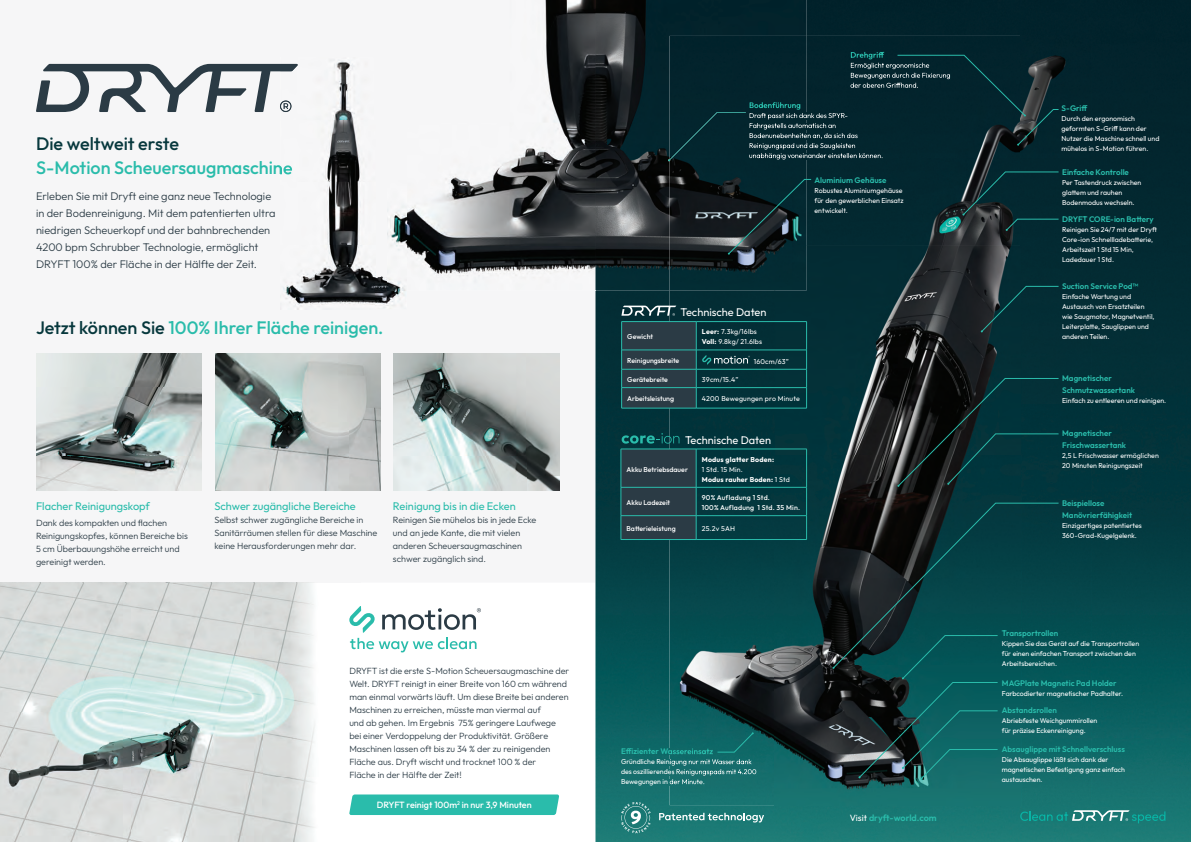
<style>
.page{position:relative;width:1191px;height:842px;background:#fff}
.page>*{position:absolute;margin:0;border:0;box-sizing:border-box;transform-origin:0 0}
.t1{font:500 18px "Outfit";color:#2abcab}
.t2{font:500 18px "Outfit";color:#07383d}
.t3{font:300 11px/17px "Outfit";color:#2b3b45}
.t4{font:11px "Outfit";color:#2abcab}
.t5{font:11px "Outfit";color:#fff}
.t6{font:300 9px/13px "Outfit";color:#2b3b45}
.t7{font:500 9px "Outfit";color:#fff}
.t8{font:600 9px "Outfit";letter-spacing:-.01em;color:#2abcab}
.t9{font:600 8px/12px "Outfit";color:#2abcab}
.t10{font:7px/10px "Outfit";color:#fff}
.t11{font:500 7px "Outfit";color:#fff}
.t12{font:7px/10px "Outfit";letter-spacing:.025em;color:#fff}
.t13{font:700 7px/10px "Outfit";letter-spacing:.025em;color:#fff}
.t14{font:500 7px/10px "Outfit";letter-spacing:.025em;color:#fff}
.s1{color:#07383d}
.s2{font-weight:700}
.s3{font-weight:400}
.s4{font-weight:400;color:#fff}
</style>
<div class="page">
<div style="left:36px;top:161px;width:244px;height:17px;background:#f6f6f7"></div>
<img style="left:595px;top:0;width:596px;height:842px">
<img style="left:406px;top:0;width:400px;height:290px">
<img style="left:0;top:582px;width:315px;height:260px">
<img style="left:36px;top:354px;width:166px;height:137px">
<img style="left:215px;top:354px;width:166px;height:137px">
<img style="left:393px;top:354px;width:166px;height:137px">
<img style="left:280px;top:57px;width:95px;height:252px">
<img style="left:375px;top:197px;width:8px;height:80px">
<img style="left:375px;top:277px;width:31px;height:32px">
<img style="left:280px;top:161px;width:12px;height:17px">
<svg style="left:36px;top:64px;width:262px;height:48px"></svg>
<img style="left:387px;top:193px;width:19px;height:97px">
<img style="left:806px;top:36px;width:215px;height:209px">
<img style="left:1021px;top:36px;width:70px;height:769px">
<img style="left:775px;top:245px;width:246px;height:560px">
<img style="left:669px;top:290px;width:106px;height:515px">
<img style="left:669px;top:36px;width:137px;height:254px">
<img style="left:669px;top:748px;width:44px;height:6px">
<img style="left:669px;top:759px;width:82px;height:6px">
<img style="left:669px;top:769px;width:87px;height:6px">
<img style="left:669px;top:779px;width:35px;height:6px">
<img style="left:749px;top:102px;width:51px;height:8px">
<img style="left:806px;top:113px;width:41px;height:6px">
<img style="left:749px;top:113px;width:57px;height:6px">
<img style="left:806px;top:123px;width:30px;height:6px">
<img style="left:749px;top:123px;width:57px;height:6px">
<img style="left:806px;top:133px;width:52px;height:6px">
<img style="left:749px;top:133px;width:57px;height:6px">
<img style="left:806px;top:143px;width:49px;height:6px">
<img style="left:749px;top:143px;width:57px;height:6px">
<img style="left:806px;top:153px;width:76px;height:6px">
<img style="left:749px;top:153px;width:57px;height:6px">
<img style="left:851px;top:52px;width:33px;height:7px">
<img style="left:851px;top:63px;width:46px;height:6px">
<img style="left:851px;top:73px;width:46px;height:6px">
<img style="left:850px;top:83px;width:47px;height:5px">
<div style="left:668px;top:112px;width:78px;height:49px;background:#03252e"></div>
<svg style="left:897px;top:55px;width:162px;height:91px;background:#0d2b32"></svg>
<svg style="left:962px;top:171px;width:97px;height:60px;background:#133035"></svg>
<svg style="left:980px;top:286px;width:79px;height:46px;background:#0e3238"></svg>
<div style="left:349px;top:794px;width:210px;height:21px;background:#2abcab"></div>
<svg style="left:349px;top:606px;width:132px;height:46px"></svg>
<svg style="left:832px;top:503px;width:227px;height:277px;background:#0f4143"></svg>
<svg style="left:717px;top:732px;width:36px;height:21px"></svg>
<svg style="left:897px;top:378px;width:162px;height:109px;background:#0f2c2f"></svg>
<svg style="left:728px;top:179px;width:83px;height:76px;background:#172d33"></svg>
<svg style="left:621px;top:306px;width:55px;height:10px"></svg>
<hr style="left:621px;top:321px;width:75px;height:1px;background:#2abcab">
<hr style="left:621px;top:408px;width:75px;height:1px;background:#2abcab">
<hr style="left:696px;top:321px;width:110px;height:1px;background:#2abcab">
<svg style="left:806px;top:322px;width:1px;height:86px"></svg>
<hr style="left:696px;top:350px;width:110px;height:1px;background:#2abcab">
<hr style="left:696px;top:369px;width:110px;height:1px;background:#2abcab">
<hr style="left:696px;top:387px;width:110px;height:1px;background:#2abcab">
<hr style="left:696px;top:408px;width:110px;height:1px;background:#2abcab">
<svg style="left:621px;top:322px;width:129px;height:86px;background:#1c3f46"></svg>
<svg style="left:621px;top:802px;width:29px;height:31px"></svg>
<svg style="left:659px;top:813px;width:105px;height:9px"></svg>
<svg style="left:1020px;top:810px;width:145px;height:13px;background:#328f8a"></svg>
<hr style="left:621px;top:539px;width:75px;height:1px;background:#2abcab">
<hr style="left:696px;top:449px;width:110px;height:1px;background:#2abcab">
<hr style="left:806px;top:449px;width:1px;height:38px;background:#2abcab">
<svg style="left:806px;top:487px;width:1px;height:52px"></svg>
<hr style="left:696px;top:487px;width:110px;height:1px;background:#2abcab">
<hr style="left:696px;top:515px;width:110px;height:1px;background:#2abcab">
<hr style="left:696px;top:539px;width:110px;height:1px;background:#2abcab">
<svg style="left:621px;top:433px;width:76px;height:106px;background:#25434a"></svg>
<h1 class="t2" style="left:36px;top:132px;width:144px">Die weltweit erste</h1>
<h1 class="t1" style="left:36px;top:156px;width:258px">S-Motion Scheuersaugmaschine</h1>
<h2 class="t3" style="left:36px;top:188px;width:241px">Erleben Sie mit Dryft eine ganz neue Technologie in der Bodenreinigung. Mit dem patentierten ultra niedrigen Scheuerkopf und der bahnbrechenden 4200 bpm Schrubber Technologie, ermöglicht DRYFT 100% der Fläche in der Hälfte der Zeit.</h2>
<h1 class="t1" style="left:36px;top:316px;width:349px"><span class="s1">Jetzt können Sie</span> 100% Ihrer Fläche reinigen.</h1>
<h2 class="t4" style="left:36px;top:499px;width:115px">Flacher Reinigungskopf</h2>
<p class="t6" style="left:36px;top:517px;width:153px">Dank des kompakten und flachen<br>Reinigungskopfes, können Bereiche bis<br>5 cm Überbauungshöhe erreicht und gereinigt werden.</p>
<h2 class="t4" style="left:214px;top:499px;width:143px">Schwer zugängliche Bereiche</h2>
<p class="t6" style="left:214px;top:514px;width:164px">Selbst schwer zugängliche Bereiche in<br>Sanitärräumen stellen für diese Maschine keine Herausforderungen mehr dar.</p>
<h2 class="t4" style="left:393px;top:499px;width:124px">Reinigung bis in die Ecken</h2>
<p class="t6" style="left:393px;top:514px;width:145px">Reinigen Sie mühelos bis in jede Ecke und an jede Kante, die mit vielen anderen Scheuersaugmaschinen schwer zugänglich sind.</p>
<p class="t6" style="left:349px;top:665px;width:221px">DRYFT ist die erste S-Motion Scheuersaugmaschine der Welt. DRYFT reinigt in einer Breite von 160 cm während man einmal vorwärts läuft. Um diese Breite bei anderen Maschinen zu erreichen, müsste man viermal auf<br>und ab gehen. Im Ergebnis 75% geringere Laufwege bei einer Verdoppelung der Produktivität. Größere Maschinen lassen oft bis zu 34 % der zu reinigenden Fläche aus. Dryft wischt und trocknet 100 % der<br>Fläche in der Hälfte der Zeit!</p>
<p class="t7" style="left:377px;top:799px;width:157px">DRYFT reinigt 100m<sup>2</sup> in nur 3,9 Minuten</p>
<p class="t9" style="left:814px;top:174px;width:73px">Aluminium Gehäuse</p>
<p class="t10" style="left:814px;top:185px;width:91px">Robustes Aluminiumgehäuse für den gewerblichen Einsatz entwickelt.</p>
<h2 class="t5" style="left:680px;top:305px;width:87px">Technische Daten</h2>
<p class="t11" style="left:627px;top:332px;width:27px">Gewicht</p>
<p class="t12" style="left:702px;top:327px;width:62px"><span class="s2">Leer:</span> 7.3kg/16lbs<br><span class="s2">Voll:</span> 9.8kg/ 21.6lbs</p>
<p class="t11" style="left:627px;top:356px;width:54px">Reinigungsbreite</p>
<p class="t10" style="left:753px;top:356px;width:37px">160cm/63”</p>
<p class="t11" style="left:627px;top:375px;width:42px">Gerätebreite</p>
<p class="t10" style="left:702px;top:375px;width:38px">39cm/15.4”</p>
<p class="t11" style="left:627px;top:394px;width:48px">Arbeitsleistung</p>
<p class="t12" style="left:702px;top:394px;width:99px">4200 Bewegungen pro Minute</p>
<h2 class="t5" style="left:685px;top:433px;width:87px">Technische Daten</h2>
<p class="t11" style="left:626px;top:465px;width:63px">Akku Betriebsdauer</p>
<p class="t13" style="left:702px;top:454px;width:74px">Modus glatter Boden:</p>
<p class="t13" style="left:702px;top:464px;width:90px"><span class="s3">1 Std. 15 Min.<br></span>Modus rauher Boden: <span class="s3">1 Std</span></p>
<p class="t11" style="left:626px;top:498px;width:45px">Akku Ladezeit</p>
<p class="t14" style="left:702px;top:493px;width:100px">90% Aufladung 1 Std.<br>100% Aufladung 1 Std. 35 Min.</p>
<p class="t11" style="left:626px;top:524px;width:51px">Batterieleistung</p>
<p class="t10" style="left:702px;top:524px;width:35px">25.2v 5AH</p>
<p class="t9" style="left:621px;top:746px;width:93px">Effizienter Wassereinsatz</p>
<p class="t10" style="left:621px;top:777px;width:85px">Bewegungen in der Minute.</p>
<p class="t8" style="left:849px;top:812px;width:88px"><span class="s4">Visit</span> dryft-world.com</p>
<p class="t9" style="left:1061px;top:103px;width:28px">S-Griff</p>
<p class="t10" style="left:1061px;top:114px;width:99px">Durch den ergonomisch geformten S-Griff kann der<br>Nutzer die Maschine schnell und mühelos in S-Motion führen.</p>
<p class="t9" style="left:1062px;top:166px;width:68px">Einfache Kontrolle</p>
<p class="t10" style="left:1062px;top:177px;width:81px">Per Tastendruck zwischen glattem und rauhen<br>Bodenmodus wechseln.</p>
<p class="t9" style="left:1062px;top:213px;width:93px">DRYFT CORE-ion Battery</p>
<p class="t10" style="left:1062px;top:225px;width:96px">Reinigen Sie 24/7 mit der Dryft<br>Core-ion Schnellladebatterie,<br>Arbeitszeit 1 Std 15 Min,<br>Ladedauer 1 Std.</p>
<p class="t9" style="left:1062px;top:280px;width:78px">Suction Service Pod™</p>
<p class="t10" style="left:1062px;top:292px;width:94px">Einfache Wartung und<br>Austausch von Ersatzteilen wie Saugmotor, Magnetventil,<br>Leiterplatte, Sauglippen und anderen Teilen.</p>
<p class="t9" style="left:1062px;top:372px;width:74px">Magnetischer<br>Schmutzwassertank</p>
<p class="t10" style="left:1062px;top:396px;width:106px">Einfach zu entleeren und reinigen.</p>
<p class="t9" style="left:1062px;top:428px;width:65px">Magnetischer<br>Frischwassertank</p>
<p class="t10" style="left:1062px;top:451px;width:98px">2,5 L Frischwasser ermöglichen<br>20 Minuten Reinigungszeit</p>
<p class="t9" style="left:1062px;top:497px;width:72px">Beispiellose<br>Manövrierfähigkeit</p>
<p class="t10" style="left:1062px;top:521px;width:81px">Einzigartiges patentiertes<br>360-Grad-Kugelgelenk.</p>
<p class="t9" style="left:1001px;top:628px;width:58px">Transportrollen</p>
<p class="t10" style="left:1001px;top:639px;width:139px">Kippen Sie das Gerät auf die Transportrollen für einen einfachen Transport zwischen den<br>Arbeitsbereichen.</p>
<p class="t9" style="left:1001px;top:677px;width:116px">MAGPlate Magnetic Pad Holder</p>
<p class="t10" style="left:1001px;top:688px;width:123px">Farbcodierter magnetischer Padhalter.</p>
<p class="t9" style="left:1001px;top:704px;width:56px">Abstandsrollen</p>
<p class="t10" style="left:1001px;top:716px;width:97px">Abriebfeste Weichgummirollen für präzise Eckenreinigung.</p>
<p class="t9" style="left:1001px;top:743px;width:125px">Absauglippe mit Schnellverschluss</p>
<p class="t10" style="left:1001px;top:754px;width:125px">Die Absauglippe läßt sich dank der magnetischen Befestigung ganz einfach austauschen.</p>
</div>
